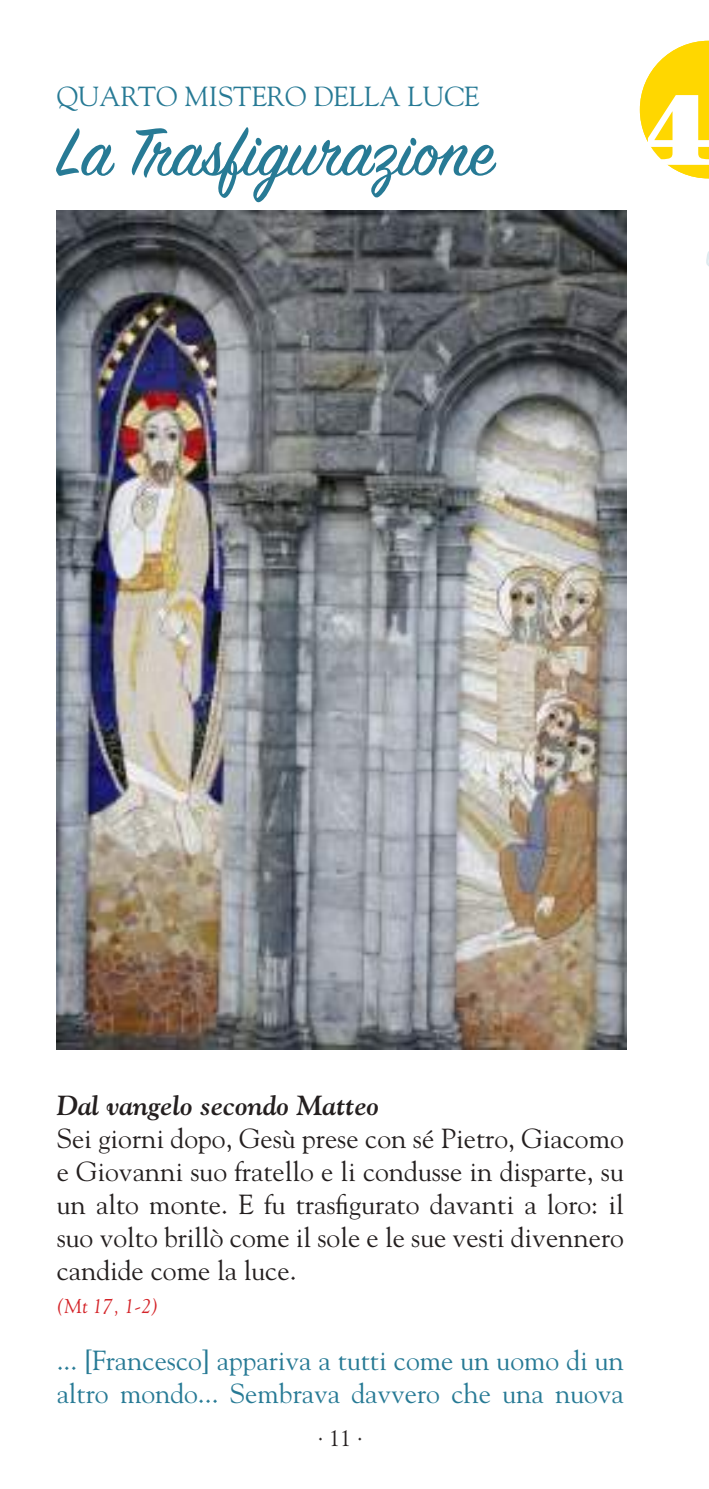
<style>
.page{position:relative;width:709px;height:1489px;background:#fff}
.page>*{position:absolute;margin:0;border:0;box-sizing:border-box;transform-origin:0 0}
.t1{font:900 99.5px "Century";color:#fff}
.t2{font:75px "Sign Painter House Script";color:#277a95}
.t3{font:27.5px/33px "Goudy";color:#241f1f;text-align:justify}
.t4{font:27.5px/33px "Goudy";color:#277a95}
.t5{font:27.5px "Goudy Bold Italic Os F";color:#241f1f}
.t6{font:22.5px "Goudy";color:#241f1f}
.t7{font:italic 20px "Goudy";color:#d42429}
</style>
<div class="page">
<svg style="left:707px;top:251px;width:2px;height:15px"></svg>
<svg style="left:640px;top:41px;width:69px;height:137px"></svg>
<img style="left:57px;top:211px;width:569px;height:838px">
<p class="t4" style="left:57px;top:79px;width:424px">QUARTO MISTERO DELLA LUCE</p>
<h2 class="t2" style="left:57px;top:106px;width:438px">La Trasfigurazione</h2>
<h1 class="t1" style="left:647px;top:70px;width:68px">34</h1>
<p class="t5" style="left:57px;top:1088px;width:324px">Dal vangelo secondo Matteo</p>
<p class="t3" style="left:57px;top:1121px;width:568px">Sei giorni dopo, Gesù prese con sé Pietro, Giacomo e Giovanni suo fratello e li condusse in disparte, su un alto monte. E fu trasfigurato davanti a loro: il suo volto brillò come il sole e le sue vesti divennero candide come la luce.</p>
<p class="t7" style="left:57px;top:1294px;width:104px">(Mt 17, 1-2)</p>
<p class="t4" style="left:57px;top:1343px;width:568px">... [Francesco] appariva a tutti come un uomo di un altro mondo... Sembrava davvero che una nuova</p>
<p class="t6" style="left:318px;top:1424px;width:46px">· 11 ·</p>
</div>
